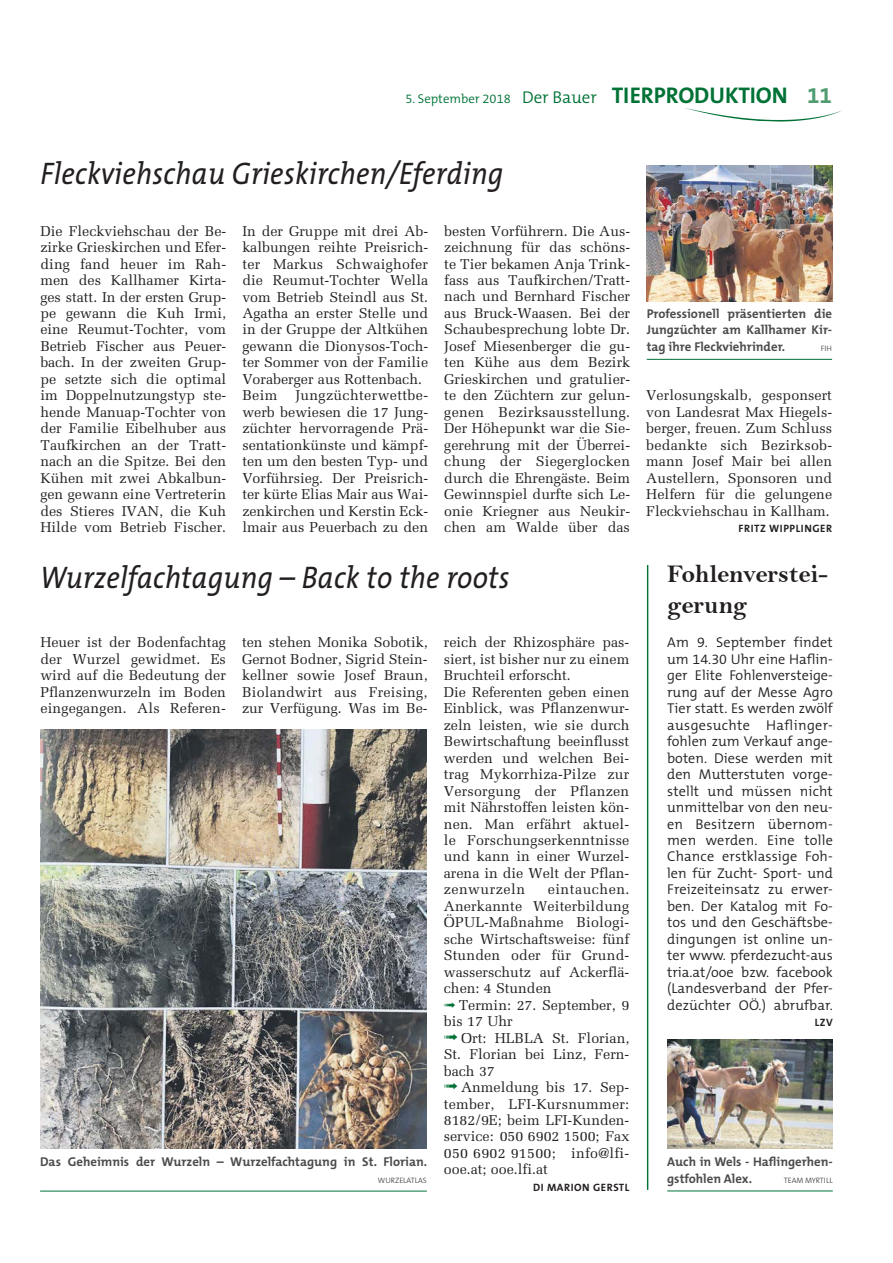
<style>
.page{position:relative;width:893px;height:1263px;background:#fff}
.page>*{position:absolute;margin:0;border:0;box-sizing:border-box;transform-origin:0 0}
.t1{font:italic 31.35px "The Mix B5 Plain";letter-spacing:.01em;color:#231f20;scale:.9 1}
.t2{font:25.65px/31.3px "Bell MT Bold";letter-spacing:-.005em;color:#231f20}
.t3{font:14.25px/16.5px "Melior LT Std";color:#231f20;text-align:justify}
.t4{font:300 14.25px/16.5px "The Mix B4";color:#231f20;text-align:justify}
.t5{font:700 12.75px/16.5px "The Mix B7";color:#4c4c4e;text-align:justify}
.t6{font:300 12.75px "The Mix B4";color:#007236}
.t7{font:700 10.65px "The Mix B7";letter-spacing:.05em;color:#231f20}
.t8{font:300 7.8px "The Mix B4";letter-spacing:-.005em;color:#4c4c4e}
.s1{font-size:17.1px}
.s2{font-family:"The Mix B7";font-weight:700;font-size:22.8px}
.s3{font-family:"The Mix B7";font-weight:700;font-size:22.8px;color:#509c71}
</style>
<div class="page">
<svg style="left:685px;top:108px;width:157px;height:14px"></svg>
<hr style="left:647px;top:359px;width:185px;height:1px;background:#007236">
<img style="left:647px;top:165px;width:185px;height:137px">
<hr style="left:40px;top:1191px;width:387px;height:1px;background:#007236">
<img style="left:40px;top:730px;width:387px;height:418px">
<hr style="left:667px;top:1191px;width:166px;height:1px;background:#007236">
<img style="left:667px;top:1040px;width:166px;height:108px">
<hr style="left:647px;top:565px;width:1px;height:625px;background:#007236">
<p class="t6" style="left:405px;top:93px;width:428px">5. September 2018 <span class="s1">Der Bauer</span> <span class="s2">TIERPRODUKTION</span> <span class="s3">11</span></p>
<h1 class="t1" style="left:40px;top:159px;width:516px">Fleckviehschau Grieskirchen/Eferding</h1>
<p class="t3" style="left:40px;top:223px;width:187px">Die Fleckviehschau der Be&shy;zirke Grieskirchen und Efer&shy;ding fand heuer im Rah&shy;men des Kallhamer Kirta&shy;ges statt. In der ersten Grup&shy;pe gewann die Kuh Irmi, eine Reumut-Tochter, vom Betrieb Fischer aus Peuer&shy;bach. In der zweiten Grup&shy;pe setzte sich die optimal im Doppelnutzungstyp ste&shy;hende Manuap-Tochter von der Familie Eibelhuber aus Taufkirchen an der Tratt&shy;nach an die Spitze. Bei den Kühen mit zwei Abkalbun&shy;gen gewann eine Vertreterin des Stieres IVAN, die Kuh Hilde vom Betrieb Fischer.</p>
<p class="t3" style="left:242px;top:223px;width:187px;text-align:left">In der Gruppe mit drei Ab&shy;kalbungen reihte Preisrich&shy;ter Markus Schwaighofer die Reumut-Tochter Wella vom Betrieb Steindl aus St.<br>Agatha an erster Stelle und in der Gruppe der Altkühen gewann die Dionysos-Toch&shy;ter Sommer von der Familie<br>Voraberger aus Rottenbach.<br>Beim</p>
<p class="t3" style="left:242px;top:388px;width:187px;text-indent:53px">Jungzüchterwettbe&shy;werb bewiesen die 17 Jung&shy;züchter hervorragende Prä&shy;sentationkünste und kämpf&shy;ten um den besten Typ- und Vorführsieg. Der Preisrich&shy;ter kürte Elias Mair aus Wai&shy;zenkirchen und Kerstin Eck&shy;lmair aus Peuerbach zu den</p>
<p class="t3" style="left:444px;top:223px;width:187px">besten Vorführern. Die Aus&shy;zeichnung für das schöns&shy;te Tier bekamen Anja Trink&shy;fass aus Taufkirchen/Tratt&shy;nach und Bernhard Fischer aus Bruck-Waasen. Bei der Schaubesprechung lobte Dr.<br>Josef Miesenberger die gu&shy;ten Kühe aus dem Bezirk Grieskirchen und gratulier&shy;te den Züchtern zur gelun&shy;genen Bezirksausstellung.<br>Der Höhepunkt war die Sie&shy;gerehrung mit der Überrei&shy;chung der Siegerglocken durch die Ehrengäste. Beim Gewinnspiel durfte sich Le&shy;onie Kriegner aus Neukir&shy;chen am Walde über das</p>
<p class="t5" style="left:647px;top:306px;width:187px">Professionell präsentierten die Jungzüchter am Kallhamer Kir&shy;tag ihre Fleckviehrinder.</p>
<p class="t8" style="left:821px;top:345px;width:13px">FIH</p>
<p class="t3" style="left:646px;top:388px;width:187px">Verlosungskalb, gesponsert von Landesrat Max Hiegels&shy;berger, freuen. Zum Schluss bedankte sich Bezirksob&shy;mann Josef Mair bei allen Austellern, Sponsoren und Helfern für die gelungene Fleckviehschau in Kallham.</p>
<p class="t7" style="left:739px;top:524px;width:95px">FRITZ WIPPLINGER</p>
<h1 class="t1" style="left:40px;top:564px;width:523px">Wurzelfachtagung – Back to the roots</h1>
<h2 class="t2" style="left:667px;top:559px;width:162px">Fohlenverstei&shy;gerung</h2>
<p class="t4" style="left:667px;top:635px;width:167px">Am 9. September findet um 14.30 Uhr eine Haflin&shy;ger Elite Fohlenversteige&shy;rung auf der Messe Agro Tier statt. Es werden zwölf ausgesuchte Haflinger&shy;fohlen zum Verkauf ange&shy;boten. Diese werden mit den Mutterstuten vorge&shy;stellt und müssen nicht unmittelbar von den neu&shy;en Besitzern übernom&shy;men werden. Eine tolle Chance erstklassige Foh&shy;len für Zucht- Sport- und Freizeiteinsatz zu erwer&shy;ben. Der Katalog mit Fo&shy;tos und den Geschäftsbe&shy;dingungen ist online un&shy;ter www. pferdezucht-aus tria.at/ooe bzw. facebook (Landesverband der Pfer&shy;dezüchter OÖ.) abrufbar.</p>
<p class="t7" style="left:815px;top:1018px;width:19px">LZV</p>
<p class="t3" style="left:40px;top:635px;width:187px">Heuer ist der Bodenfachtag der Wurzel gewidmet. Es wird auf die Bedeutung der Pflanzenwurzeln im Boden eingegangen. Als Referen-</p>
<p class="t3" style="left:242px;top:635px;width:187px">ten stehen Monika Sobotik, Gernot Bodner, Sigrid Stein&shy;kellner sowie Josef Braun, Biolandwirt aus Freising, zur Verfügung. Was im Be-</p>
<p class="t3" style="left:444px;top:635px;width:187px;text-align:left">reich der Rhizosphäre pas&shy;siert, ist bisher nur zu einem<br>Bruchteil erforscht.<br>Die Referenten geben einen<br>Einblick, was Pflanzenwur&shy;zeln leisten, wie sie durch<br>Bewirtschaftung beeinflusst werden und welchen Bei&shy;trag Mykorrhiza-Pilze zur<br>Versorgung der Pflanzen mit Nährstoffen leisten kön&shy;nen. Man erfährt aktuel&shy;le Forschungserkenntnisse und kann in einer Wurzel&shy;arena in die Welt der Pflan&shy;zenwurzeln</p>
<p class="t3" style="left:444px;top:882px;width:187px;text-indent:104px">eintauchen.<br>Anerkannte Weiterbildung ÖPUL-Maßnahme Biologi&shy;sche Wirtschaftsweise: fünf Stunden oder für Grund&shy;wasserschutz auf Ackerflä&shy;chen: 4 Stunden</p>
<p class="t3" style="left:444px;top:998px;width:187px;text-indent:15px">Termin: 27. September, 9 bis 17 Uhr</p>
<p class="t3" style="left:444px;top:1031px;width:187px;text-indent:17px">Ort: HLBLA St. Florian, St. Florian bei Linz, Fern&shy;bach 37</p>
<p class="t3" style="left:444px;top:1080px;width:187px;text-indent:17px">Anmeldung bis 17. Sep&shy;tember, LFI-Kursnummer:<br>8182/9E; beim LFI-Kunden&shy;service: 050 6902 1500; Fax 050 6902 91500; info@lfi&shy;ooe.at; ooe.lfi.at</p>
<p class="t7" style="left:533px;top:1183px;width:98px">DI MARION GERSTL</p>
<p class="t5" style="left:667px;top:1155px;width:167px">Auch in Wels - Haflingerhen&shy;gstfohlen Alex.</p>
<p class="t5" style="left:40px;top:1155px;width:389px">Das Geheimnis der Wurzeln – Wurzelfachtagung in St. Florian.</p>
<p class="t8" style="left:378px;top:1177px;width:50px">WURZELATLAS</p>
<p class="t8" style="left:784px;top:1176px;width:50px">TEAM MYRTILL</p>
</div>
